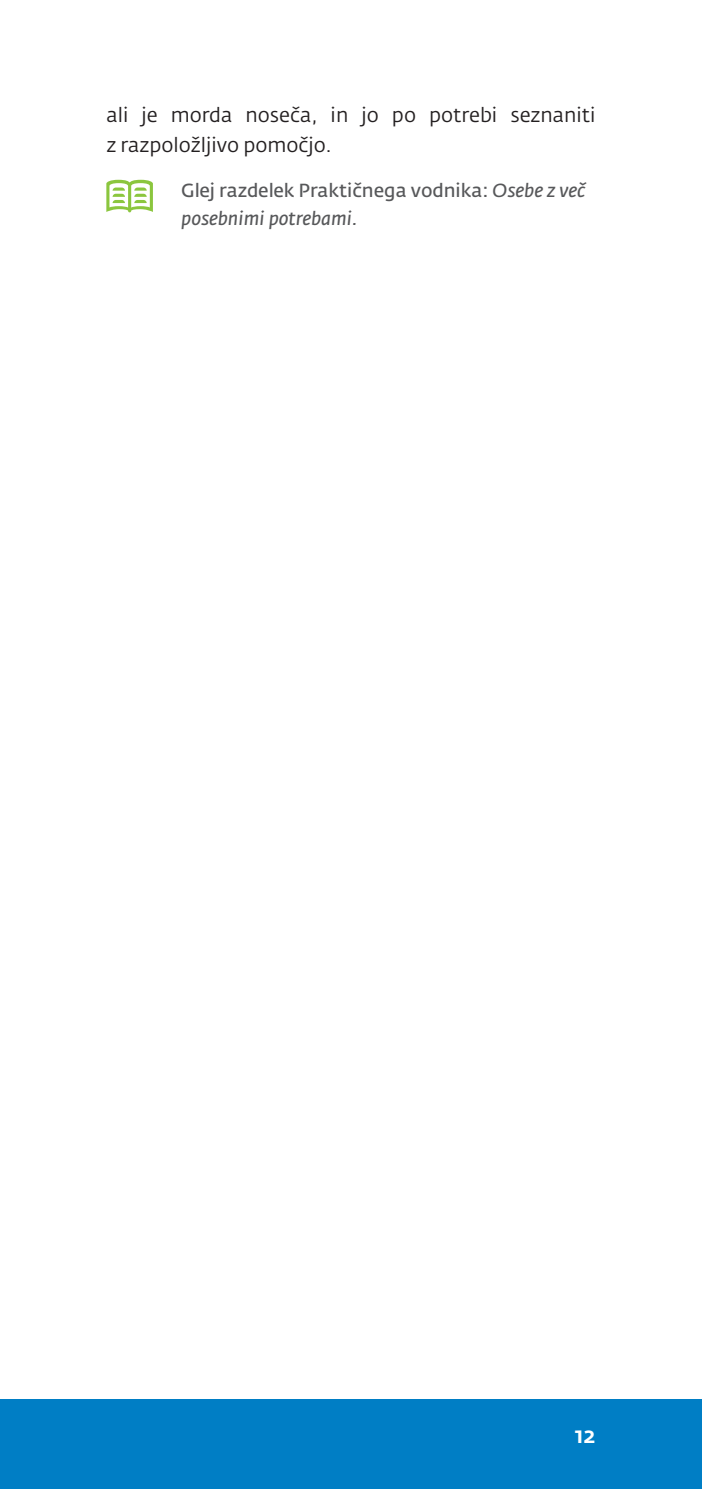
<style>
.page{position:relative;width:702px;height:1489px;background:#fff}
.page>*{position:absolute;margin:0;border:0;box-sizing:border-box;transform-origin:0 0}
.t1{font:500 22.5px "Fedra Sans Pro";color:#fff}
.text{font:20px/30px "Fedra Sans Pro";color:#231f20}
.further_reading{font:18.75px/27.5px "Fedra Sans Pro";color:#57585a}
.s1{font-style:italic}
</style>
<div class="page">
<div style="left:0;top:1398px;width:702px;height:90px;background:#007ec5"></div>
<svg style="left:106px;top:180px;width:47px;height:32px"></svg>
<p class="text" style="left:106px;top:100px;width:490px">ali je morda noseča, in jo po potrebi seznaniti z razpoložljivo pomočjo.</p>
<p class="further_reading" style="left:181px;top:177px;width:405px">Glej razdelek Praktičnega vodnika: <span class="s1">Osebe z več posebnimi potrebami.</span></p>
<p class="t1" style="left:574px;top:1420px;width:22px">12</p>
</div>
